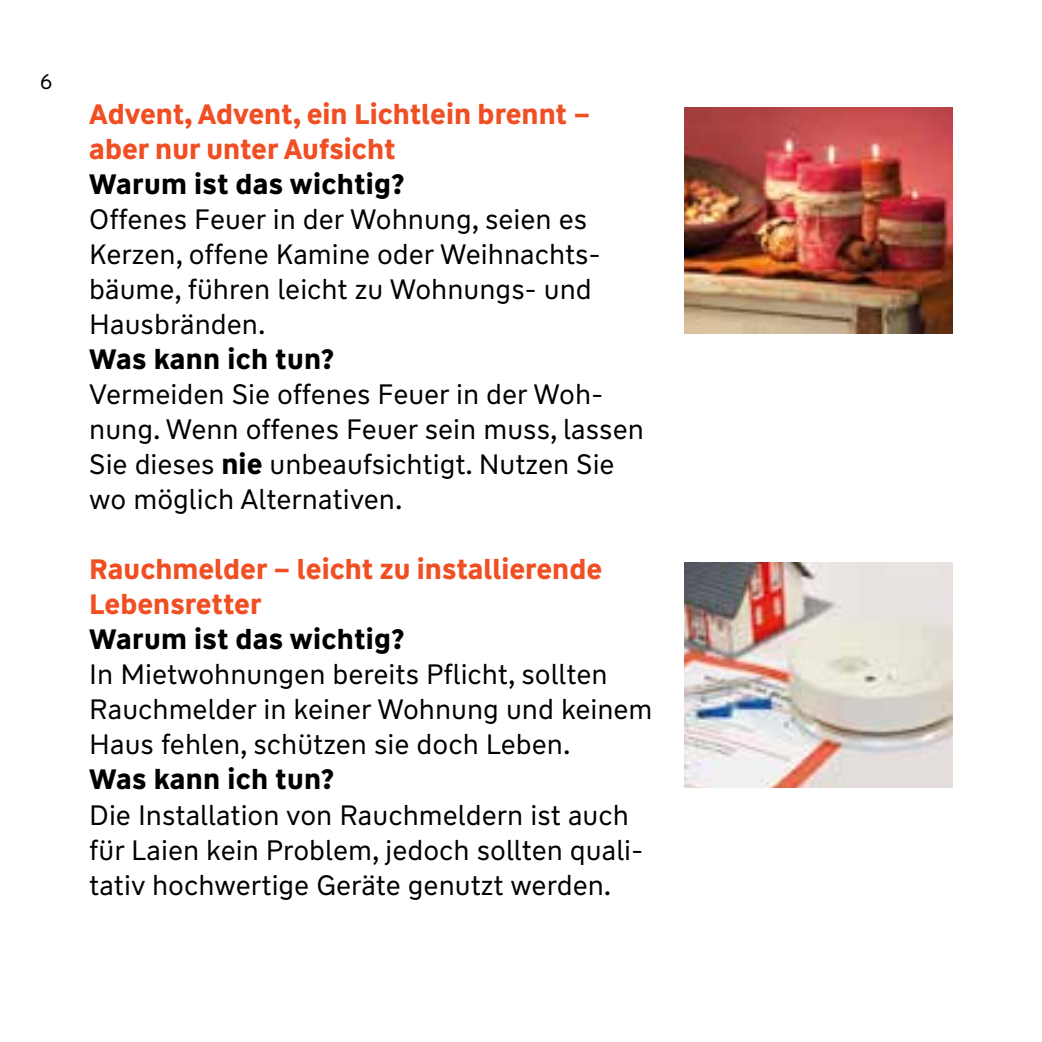
<style>
.page{position:relative;width:1042px;height:1042px;background:#fff}
.page>*{position:absolute;margin:0;border:0;box-sizing:border-box;transform-origin:0 0}
.t1{font:28px/35px "WW Type";color:#000}
.t2{font:700 28px/35px "WW Type";color:#f04e23}
.t3{font:700 28px "WW Type";letter-spacing:.01em;color:#000}
.t4{font:21px "WW Type";color:#000}
.s1{font-weight:700}
</style>
<div class="page">
<img style="left:685px;top:108px;width:267px;height:225px">
<img style="left:685px;top:562px;width:267px;height:226px">
<p class="t4" style="left:40px;top:69px;width:14px">6</p>
<p class="t2" style="left:89px;top:97px;width:503px">Advent, Advent, ein Lichtlein brennt – aber nur unter Aufsicht</p>
<p class="t3" style="left:89px;top:166px;width:317px">Warum ist das wichtig?</p>
<p class="t1" style="left:89px;top:202px;width:509px">Offenes Feuer in der Wohnung, seien es<br>Kerzen, offene Kamine oder Weihnachts&shy;bäume, führen leicht zu Wohnungs- und<br>Hausbränden.</p>
<p class="t3" style="left:89px;top:341px;width:246px">Was kann ich tun?</p>
<p class="t1" style="left:89px;top:377px;width:556px">Vermeiden Sie offenes Feuer in der Woh&shy;nung. Wenn offenes Feuer sein muss, lassen Sie dieses <span class="s1">nie</span> unbeaufsichtigt. Nutzen Sie wo möglich Alternativen.</p>
<p class="t2" style="left:89px;top:552px;width:514px">Rauchmelder – leicht zu installierende<br>Lebensretter</p>
<p class="t3" style="left:89px;top:621px;width:317px">Warum ist das wichtig?</p>
<p class="t1" style="left:89px;top:657px;width:565px">In Mietwohnungen bereits Pflicht, sollten<br>Rauchmelder in keiner Wohnung und keinem<br>Haus fehlen, schützen sie doch Leben.</p>
<p class="t3" style="left:89px;top:761px;width:246px">Was kann ich tun?</p>
<p class="t1" style="left:89px;top:797px;width:556px">Die Installation von Rauchmeldern ist auch für Laien kein Problem, jedoch sollten quali&shy;tativ hochwertige Geräte genutzt werden.</p>
</div>
